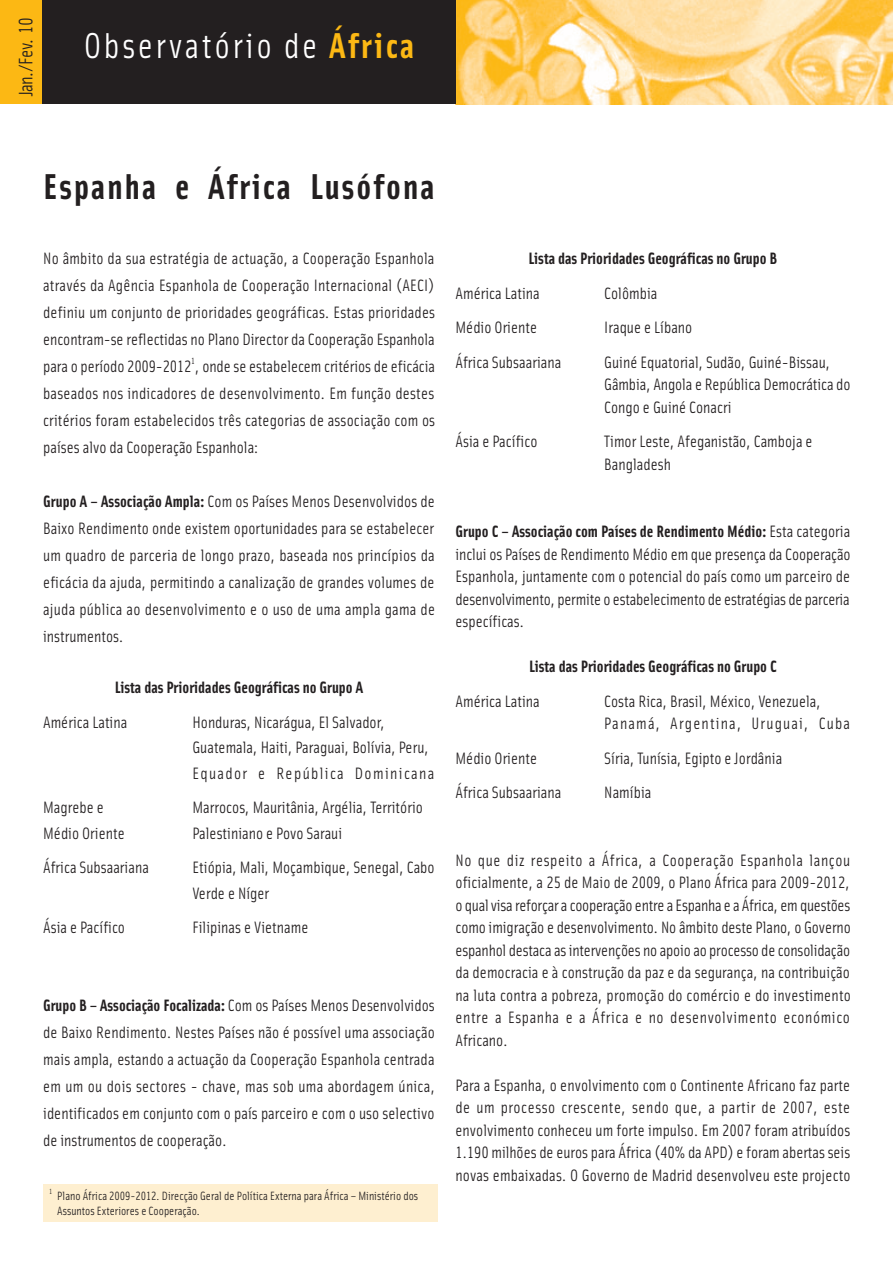
<style>
.page{position:relative;width:893px;height:1263px;background:#fff}
.page>*{position:absolute;margin:0;border:0;box-sizing:border-box;transform-origin:0 0}
.t1{font:700 36px "Solex";letter-spacing:.06em;color:#231f20}
.t2{font:36px "Solex Regular Lining";letter-spacing:.07em;color:#fff}
.t3{font:19.5px "Solex Regular Lining";letter-spacing:-.03em;color:#231f20}
.t4{font:16.5px/22.5px "Solex Regular Lining";color:#231f20;text-align:justify}
.t5{font:16.5px "Solex Bold Lining";color:#231f20}
.t6{font:12px/15px "Solex Regular Lining";color:#231f20}
.t7{font:9px "Solex Regular Lining";color:#231f20}
.t8{font:7.5px "Solex Regular Lining";color:#231f20}
.s1{font-family:"Solex Bold Lining";color:#fcb814}
.s2{font-family:"Solex Bold Lining"}
.s3{font-family:"Solex Regular Lining"}
</style>
<div class="page">
<div style="left:0;top:0;width:43px;height:104px;background:#fcb814"></div>
<img style="left:456px;top:0;width:437px;height:104px">
<div style="left:43px;top:0;width:413px;height:104px;background:#231f20"></div>
<div style="left:43px;top:1184px;width:395px;height:37px;background:#feefd0"></div>
<p class="t3" style="left:14px;top:96px;width:81px;rotate:-90deg">Jan./Fev. 10</p>
<h1 class="t2" style="left:84px;top:24px;width:332px">Observatório de <span class="s1">África</span></h1>
<h1 class="t1" style="left:43px;top:166px;width:393px">Espanha e África Lusófona</h1>
<p class="t4" style="left:43px;top:245px;width:394px;line-height:27px">No âmbito da sua estratégia de actuação, a Cooperação Espanhola através da Agência Espanhola de Cooperação Internacional (AECI) definiu um conjunto de prioridades geográficas. Estas prioridades encontram-se reflectidas no Plano Director da Cooperação Espanhola para o período 2009-2012 , onde se estabelecem critérios de eficácia</p>
<p class="t7" style="left:191px;top:355px;width:5px">1</p>
<p class="t4" style="left:43px;top:380px;width:394px;line-height:27px">baseados nos indicadores de desenvolvimento. Em função destes critérios foram estabelecidos três categorias de associação com os países alvo da Cooperação Espanhola:</p>
<p class="t4" style="left:43px;top:488px;width:393px;line-height:27px"><span class="s2">Grupo A – Associação Ampla:</span> Com os Países Menos Desenvolvidos de Baixo Rendimento onde existem oportunidades para se estabelecer um quadro de parceria de longo prazo, baseada nos princípios da eficácia da ajuda, permitindo a canalização de grandes volumes de ajuda pública ao desenvolvimento e o uso de uma ampla gama de instrumentos.</p>
<p class="t5" style="left:115px;top:678px;width:250px">Lista das Prioridades Geográficas no Grupo A</p>
<p class="t4" style="left:43px;top:711px;width:86px">América Latina</p>
<p class="t4" style="left:192px;top:709px;width:244px;line-height:25.5px;text-align:left">Honduras, Nicarágua, El Salvador,<br>Guatemala, Haiti, Paraguai, Bolívia, Peru,<br>Equador e República Dominicana</p>
<p class="t4" style="left:43px;top:796px;width:62px">Magrebe e</p>
<p class="t4" style="left:192px;top:796px;width:232px">Marrocos, Mauritânia, Argélia, Território</p>
<p class="t4" style="left:43px;top:822px;width:83px">Médio Oriente</p>
<p class="t4" style="left:192px;top:822px;width:151px">Palestiniano e Povo Saraui</p>
<p class="t4" style="left:43px;top:856px;width:107px">África Subsaariana</p>
<p class="t4" style="left:192px;top:855px;width:244px;line-height:25.5px">Etiópia, Mali, Moçambique, Senegal, Cabo<br>Verde e Níger</p>
<p class="t4" style="left:43px;top:916px;width:83px">Ásia e Pacífico</p>
<p class="t4" style="left:192px;top:916px;width:117px">Filipinas e Vietname</p>
<p class="t4" style="left:43px;top:992px;width:393px;line-height:27px"><span class="s2">Grupo B – Associação Focalizada:</span> Com os Países Menos Desenvolvidos de Baixo Rendimento. Nestes Países não é possível uma associação mais ampla, estando a actuação da Cooperação Espanhola centrada em um ou dois sectores - chave, mas sob uma abordagem única, identificados em conjunto com o país parceiro e com o uso selectivo de instrumentos de cooperação.</p>
<p class="t8" style="left:49px;top:1187px;width:5px">1</p>
<p class="t6" style="left:57px;top:1188px;width:362px">Plano África 2009-2012. Direcção Geral de Política Externa para África – Ministério dos<br>Assuntos Exteriores e Cooperação.</p>
<p class="t5" style="left:528px;top:249px;width:250px">Lista das Prioridades Geográficas no Grupo B</p>
<p class="t4" style="left:455px;top:282px;width:86px">América Latina</p>
<p class="t4" style="left:604px;top:282px;width:55px">Colômbia</p>
<p class="t4" style="left:455px;top:316px;width:83px">Médio Oriente</p>
<p class="t4" style="left:604px;top:316px;width:90px">Iraque e Líbano</p>
<p class="t4" style="left:455px;top:351px;width:107px">África Subsaariana</p>
<p class="t4" style="left:604px;top:351px;width:248px;text-align:left">Guiné Equatorial, Sudão, Guiné-Bissau,<br>Gâmbia, Angola e República Democrática do<br>Congo e Guiné Conacri</p>
<p class="t4" style="left:455px;top:430px;width:83px">Ásia e Pacífico</p>
<p class="t4" style="left:604px;top:430px;width:210px">Timor Leste, Afeganistão, Camboja e<br>Bangladesh</p>
<p class="t5" style="left:455px;top:522px;width:396px">Grupo C – Associação com Países de Rendimento Médio: <span class="s3">Esta categoria</span></p>
<p class="t4" style="left:455px;top:543px;width:397px">inclui os Países de Rendimento Médio em que presença da Cooperação Espanhola, juntamente com o potencial do país como um parceiro de desenvolvimento, permite o estabelecimento de estratégias de parceria específicas.</p>
<p class="t5" style="left:529px;top:657px;width:249px">Lista das Prioridades Geográficas no Grupo C</p>
<p class="t4" style="left:455px;top:690px;width:86px">América Latina</p>
<p class="t4" style="left:604px;top:690px;width:247px">Costa Rica, Brasil, México, Venezuela,<br>Panamá, Argentina, Uruguai, Cuba</p>
<p class="t4" style="left:455px;top:747px;width:83px">Médio Oriente</p>
<p class="t4" style="left:604px;top:747px;width:179px">Síria, Tunísia, Egipto e Jordânia</p>
<p class="t4" style="left:455px;top:781px;width:107px">África Subsaariana</p>
<p class="t4" style="left:604px;top:781px;width:49px">Namíbia</p>
<p class="t4" style="left:455px;top:849px;width:397px">No que diz respeito a África, a Cooperação Espanhola lançou oficialmente, a 25 de Maio de 2009, o Plano África para 2009-2012, o qual visa reforçar a cooperação entre a Espanha e a África, em questões como imigração e desenvolvimento. No âmbito deste Plano, o Governo espanhol destaca as intervenções no apoio ao processo de consolidação da democracia e à construção da paz e da segurança, na contribuição na luta contra a pobreza, promoção do comércio e do investimento entre a Espanha e a África e no desenvolvimento económico Africano.</p>
<p class="t4" style="left:455px;top:1074px;width:397px">Para a Espanha, o envolvimento com o Continente Africano faz parte de um processo crescente, sendo que, a partir de 2007, este envolvimento conheceu um forte impulso. Em 2007 foram atribuídos 1.190 milhões de euros para África (40% da APD) e foram abertas seis novas embaixadas. O Governo de Madrid desenvolveu este projecto</p>
</div>
